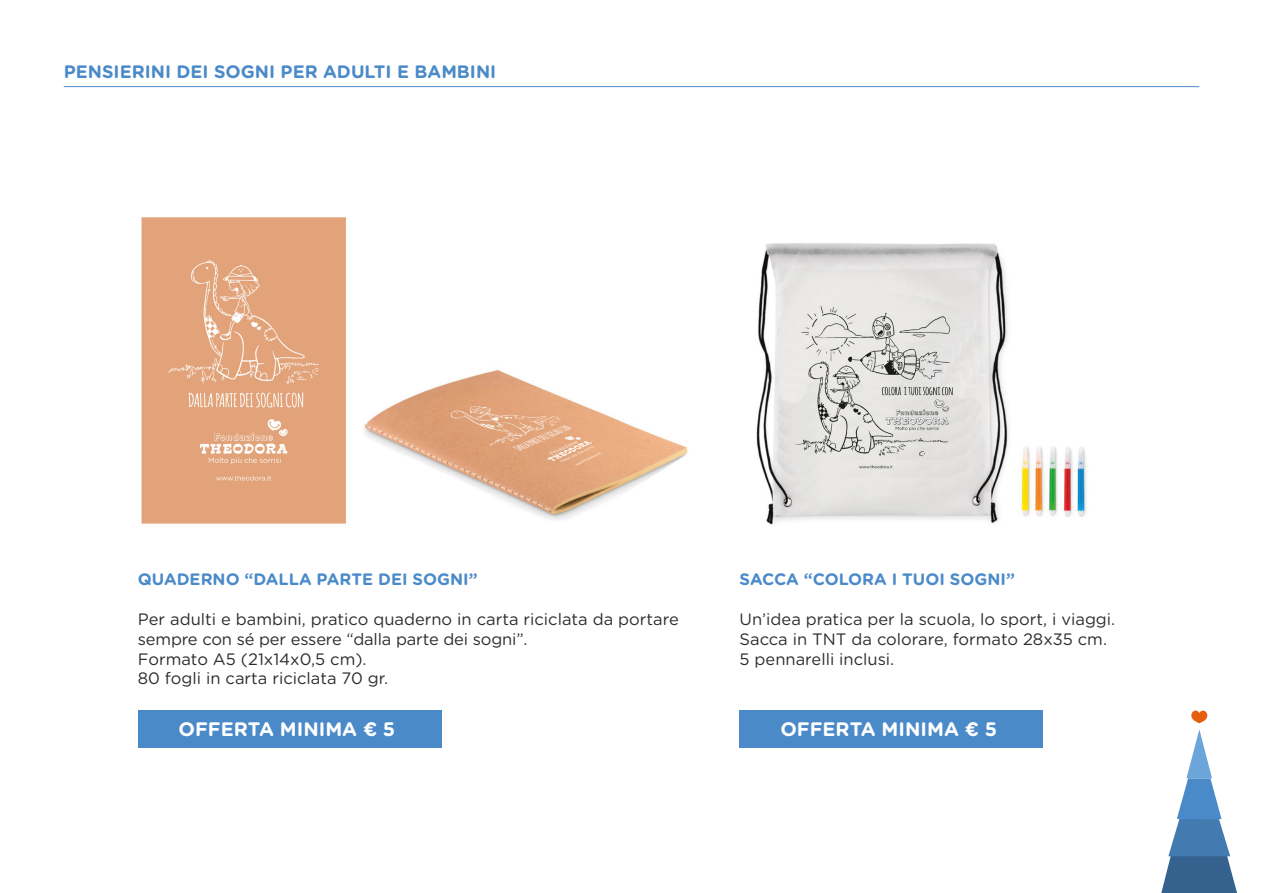
<style>
.page{position:relative;width:1263px;height:893px;background:#fff}
.page>*{position:absolute;margin:0;border:0;box-sizing:border-box;transform-origin:0 0}
.t1{font:700 19.5px "Gotham Rounded";color:#fff}
.t2{font:700 18px "Gotham Rounded";color:#4b8ac9}
.t3{font:16.5px/19.8px "Gotham Rounded";color:#2e2d2c}
.t4{font:700 16.5px "Gotham Rounded";color:#4b8ac9}
</style>
<div class="page">
<img style="left:363px;top:370px;width:325px;height:150px">
<img style="left:141px;top:217px;width:205px;height:307px">
<img style="left:756px;top:243px;width:331px;height:282px">
<hr style="left:64px;top:86px;width:1135px;height:1px;background:#4b8ac9">
<div style="left:739px;top:710px;width:304px;height:37px;background:#4b8ac9"></div>
<div style="left:138px;top:710px;width:303px;height:37px;background:#4b8ac9"></div>
<svg style="left:1161px;top:729px;width:76px;height:164px"></svg>
<svg style="left:1191px;top:710px;width:16px;height:13px"></svg>
<p class="t2" style="left:64px;top:59px;width:434px">PENSIERINI DEI SOGNI PER ADULTI E BAMBINI</p>
<p class="t4" style="left:138px;top:567px;width:341px">QUADERNO “DALLA PARTE DEI SOGNI”</p>
<p class="t3" style="left:138px;top:608px;width:542px">Per adulti e bambini, pratico quaderno in carta riciclata da portare</p>
<p class="t3" style="left:138px;top:628px;width:391px">sempre con sé per essere “dalla parte dei sogni”.</p>
<p class="t3" style="left:138px;top:648px;width:230px">Formato A5 (21x14x0,5 cm).</p>
<p class="t3" style="left:138px;top:668px;width:252px">80 fogli in carta riciclata 70 gr.</p>
<p class="t1" style="left:179px;top:715px;width:218px">OFFERTA MINIMA € 5</p>
<p class="t1" style="left:780px;top:715px;width:218px">OFFERTA MINIMA € 5</p>
<p class="t4" style="left:739px;top:567px;width:277px">SACCA “COLORA I TUOI SOGNI”</p>
<p class="t3" style="left:739px;top:608px;width:377px">Un’idea pratica per la scuola, lo sport, i viaggi.<br>Sacca in TNT da colorare, formato 28x35 cm.</p>
<p class="t3" style="left:739px;top:648px;width:156px">5 pennarelli inclusi.</p>
</div>
